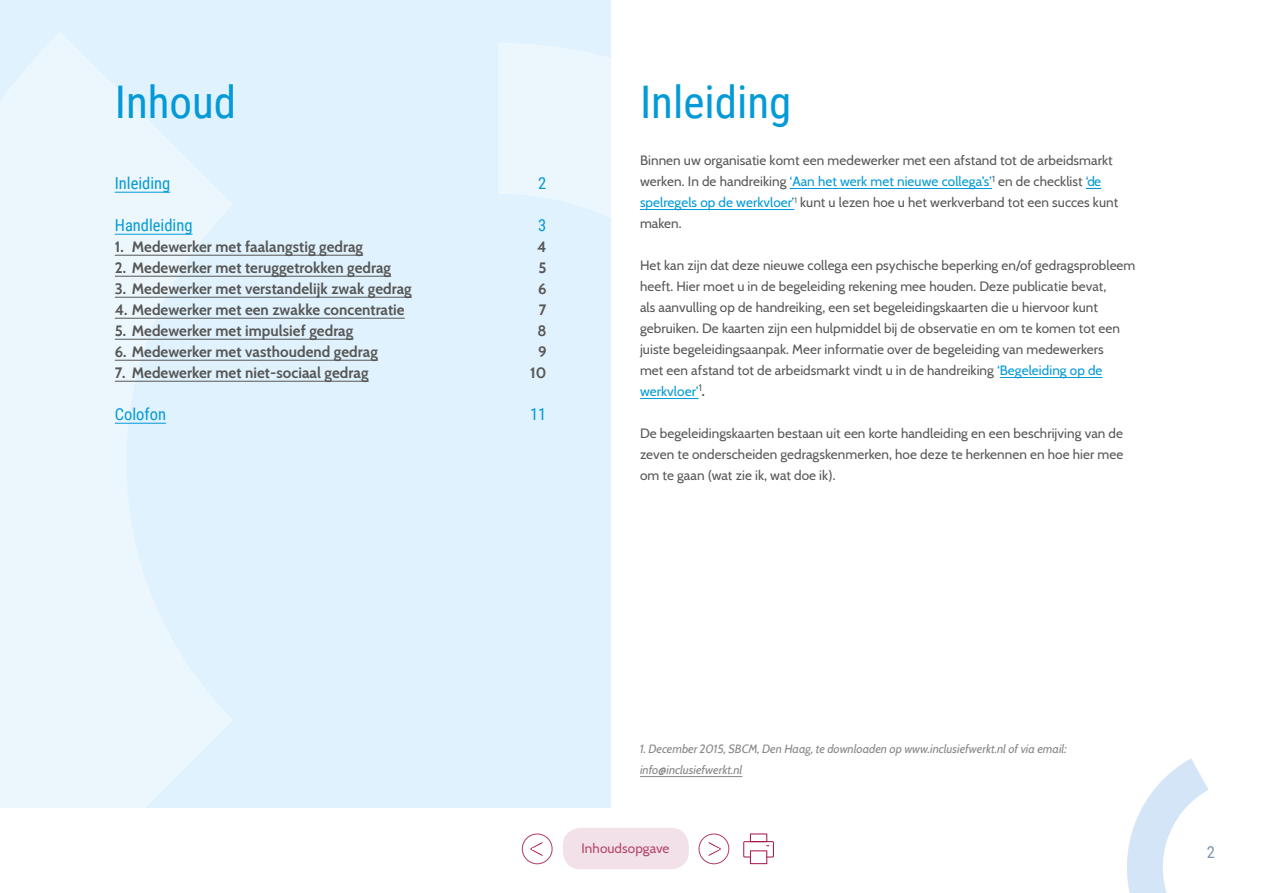
<style>
.page{position:relative;width:1263px;height:893px;background:#fff}
.page>*{position:absolute;margin:0;border:0;box-sizing:border-box;transform-origin:0 0}
.t1{font:45px "Roboto Condensed";color:#039ad7}
.t2{font:16.5px "Roboto Condensed";color:#039ad7}
.t3{font:16.5px "Roboto Condensed";color:#7b95b1}
.t4{font:700 15px "Cabin";letter-spacing:.005em;color:#575756}
.t5{font:13.5px/21px "Cabin";letter-spacing:.005em;color:#575756}
.t6{font:13.5px "Cabin";letter-spacing:.005em;color:#b44769}
.t7{font:italic 12px/21px "Cabin";color:#878787}
.s1{color:#039ad7}
.s2{font-weight:700}
</style>
<div class="page">
<svg style="left:743px;top:833px;width:31px;height:31px"></svg>
<div style="left:563px;top:828px;width:126px;height:41px;background:#f2e1e8;border-radius:18px"></div>
<div style="left:0;top:0;width:610px;height:808px;background:#e0f2fd"></div>
<svg style="left:1127px;top:758px;width:81px;height:135px"></svg>
<svg style="left:708px;top:841px;width:14px;height:16px"></svg>
<div style="left:698px;top:833px;width:31px;height:31px;border:1px solid #b44769;border-radius:50%"></div>
<svg style="left:530px;top:842px;width:13px;height:15px"></svg>
<div style="left:522px;top:833px;width:31px;height:31px;border:1px solid #b44769;border-radius:50%"></div>
<svg style="left:0;top:32px;width:233px;height:776px;fill:#ecf7fd"></svg>
<svg style="left:499px;top:43px;width:296px;height:421px"></svg>
<hr style="left:115px;top:192px;width:55px;height:1px;background:#039ad7">
<hr style="left:115px;top:234px;width:77px;height:1px;background:#039ad7">
<hr style="left:115px;top:255px;width:248px;height:1px;background:#575756">
<hr style="left:115px;top:276px;width:276px;height:1px;background:#575756">
<hr style="left:115px;top:297px;width:297px;height:1px;background:#575756">
<hr style="left:115px;top:318px;width:290px;height:1px;background:#575756">
<hr style="left:115px;top:339px;width:238px;height:1px;background:#575756">
<hr style="left:115px;top:360px;width:263px;height:1px;background:#575756">
<hr style="left:115px;top:381px;width:254px;height:1px;background:#575756">
<hr style="left:115px;top:423px;width:51px;height:1px;background:#039ad7">
<hr style="left:640px;top:776px;width:102px;height:1px;background:#878787">
<hr style="left:640px;top:398px;width:59px;height:1px;background:#039ad7">
<hr style="left:1000px;top:377px;width:102px;height:1px;background:#039ad7">
<hr style="left:640px;top:209px;width:154px;height:1px;background:#039ad7">
<svg style="left:1086px;top:188px;width:15px;height:1px"></svg>
<hr style="left:790px;top:188px;width:202px;height:1px;background:#039ad7">
<h1 class="t1" style="left:115px;top:70px;width:123px">Inhoud</h1>
<p class="t2" style="left:115px;top:172px;width:57px">Inleiding</p>
<p class="t2" style="left:538px;top:172px;width:10px">2</p>
<p class="t2" style="left:115px;top:214px;width:79px">Handleiding</p>
<p class="t2" style="left:538px;top:214px;width:10px">3</p>
<p class="t4" style="left:115px;top:235px;width:250px">1. Medewerker met faalangstig gedrag</p>
<p class="t4" style="left:537px;top:235px;width:11px">4</p>
<p class="t4" style="left:115px;top:256px;width:278px">2. Medewerker met teruggetrokken gedrag</p>
<p class="t4" style="left:538px;top:256px;width:10px">5</p>
<p class="t4" style="left:115px;top:277px;width:298px">3. Medewerker met verstandelijk zwak gedrag</p>
<p class="t4" style="left:538px;top:277px;width:10px">6</p>
<p class="t4" style="left:115px;top:298px;width:291px">4. Medewerker met een zwakke concentratie</p>
<p class="t4" style="left:539px;top:298px;width:9px">7</p>
<p class="t4" style="left:115px;top:319px;width:240px">5. Medewerker met impulsief gedrag</p>
<p class="t4" style="left:537px;top:319px;width:11px">8</p>
<p class="t4" style="left:115px;top:340px;width:265px">6. Medewerker met vasthoudend gedrag</p>
<p class="t4" style="left:538px;top:340px;width:10px">9</p>
<p class="t4" style="left:115px;top:361px;width:255px">7. Medewerker met niet-sociaal gedrag</p>
<p class="t4" style="left:530px;top:361px;width:18px">10</p>
<p class="t2" style="left:115px;top:403px;width:53px">Colofon</p>
<p class="t2" style="left:530px;top:403px;width:18px">11</p>
<h1 class="t1" style="left:640px;top:70px;width:153px">Inleiding</h1>
<p class="t5" style="left:640px;top:149px;width:480px">Binnen uw organisatie komt een medewerker met een afstand tot de arbeidsmarkt werken. In de handreiking <span class="s1">‘Aan het werk met nieuwe collega’s’</span><sup>1</sup> en de checklist <span class="s1">‘de spelregels op de werkvloer’</span><sup>1</sup> kunt u lezen hoe u het werkverband tot een succes kunt maken.</p>
<p class="t5" style="left:640px;top:254px;width:497px">Het kan zijn dat deze nieuwe collega een psychische beperking en/of gedragsprobleem heeft. Hier moet u in de begeleiding rekening mee houden. Deze publicatie bevat,<br>als aanvulling op de handreiking, een set begeleidingskaarten die u hiervoor kunt gebruiken. De kaarten zijn een hulpmiddel bij de observatie en om te komen tot een juiste begeleidingsaanpak. Meer informatie over de begeleiding van medewerkers<br>met een afstand tot de arbeidsmarkt vindt u in de handreiking <span class="s1">‘Begeleiding op de werkvloer’</span><sup>1</sup><span class="s2">.</span></p>
<p class="t5" style="left:640px;top:422px;width:485px;text-align:justify">De begeleidingskaarten bestaan uit een korte handleiding en een beschrijving van de zeven te onderscheiden gedragskenmerken, hoe deze te herkennen en hoe hier mee om te gaan (wat zie ik, wat doe ik).</p>
<p class="t7" style="left:640px;top:738px;width:428px">1. December 2015, SBCM, Den Haag, te downloaden op www.inclusiefwerkt.nl of via email: info@inclusiefwerkt.nl</p>
<p class="t6" style="left:582px;top:838px;width:89px">Inhoudsopgave</p>
<p class="t3" style="left:1207px;top:840px;width:10px">2</p>
</div>
